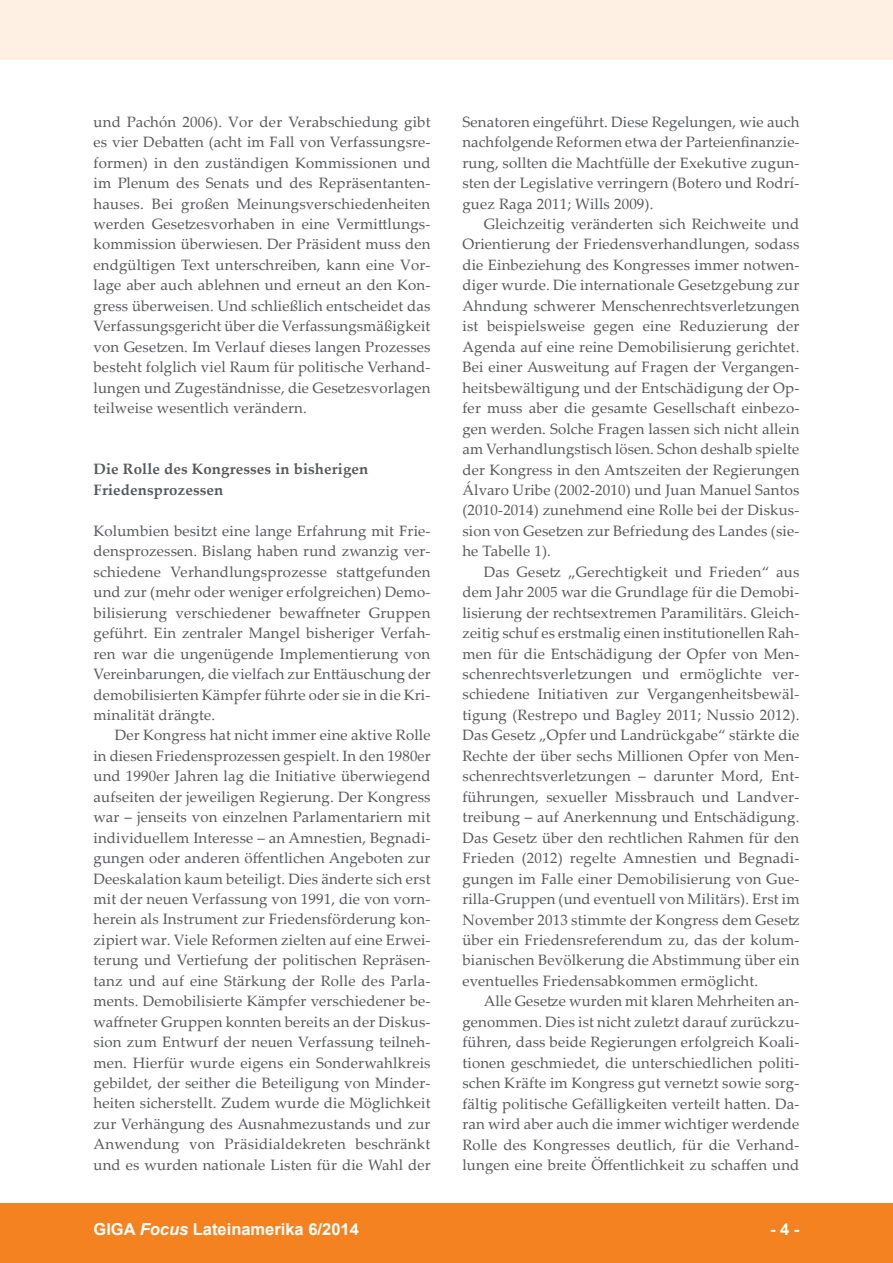
<style>
.page{position:relative;width:893px;height:1263px;background:#fff}
.page>*{position:absolute;margin:0;border:0;box-sizing:border-box;transform-origin:0 0}
.t1{font:700 16.5px "Arial";color:#fff}
.t2{font:15px/20.4px "Palatino Linotype";letter-spacing:.01em;color:#57585a;text-align:justify}
.t3{font:700 15px/20.4px "Palatino Linotype";letter-spacing:.01em;color:#57585a}
.s1{font-style:italic}
</style>
<div class="page">
<div style="left:0;top:1203px;width:893px;height:60px;background:#f58220"></div>
<div style="left:0;top:0;width:893px;height:60px;background:#fef0e2"></div>
<p class="t2" style="left:94px;top:111px;width:339px">und Pachón 2006). Vor der Verabschiedung gibt es vier Debatten (acht im Fall von Verfassungsre&shy;formen) in den zuständigen Kommissionen und im Plenum des Senats und des Repräsentanten&shy;hauses. Bei großen Meinungsverschiedenheiten werden Gesetzesvorhaben in eine Vermittlungs&shy;kommission überwiesen. Der Präsident muss den endgültigen Text unterschreiben, kann eine Vor&shy;lage aber auch ablehnen und erneut an den Kon&shy;gress überweisen. Und schließlich entscheidet das Verfassungsgericht über die Verfassungsmäßigkeit von Gesetzen. Im Verlauf dieses langen Prozesses besteht folglich viel Raum für politische Verhand&shy;lungen und Zugeständnisse, die Gesetzesvorlagen teilweise wesentlich verändern.</p>
<p class="t3" style="left:94px;top:459px;width:276px">Die Rolle des Kongresses in bisherigen<br>Friedensprozessen</p>
<p class="t2" style="left:94px;top:520px;width:339px">Kolumbien besitzt eine lange Erfahrung mit Frie&shy;densprozessen. Bislang haben rund zwanzig ver&shy;schiedene Verhandlungsprozesse stattgefunden und zur (mehr oder weniger erfolgreichen) Demo&shy;bilisierung verschiedener bewaffneter Gruppen geführt. Ein zentraler Mangel bisheriger Verfah&shy;ren war die ungenügende Implementierung von Vereinbarungen, die vielfach zur Enttäuschung der demobilisierten Kämpfer führte oder sie in die Kri&shy;minalität drängte.</p>
<p class="t2" style="left:94px;top:724px;width:339px;text-indent:21px">Der Kongress hat nicht immer eine aktive Rolle in diesen Friedensprozessen gespielt. In den 1980er und 1990er Jahren lag die Initiative überwiegend aufseiten der jeweiligen Regierung. Der Kongress war – jenseits von einzelnen Parlamentariern mit individuellem Interesse – an Amnestien, Begnadi&shy;gungen oder anderen öffentlichen Angeboten zur Deeskalation kaum beteiligt. Dies änderte sich erst mit der neuen Verfassung von 1991, die von vorn&shy;herein als Instrument zur Friedensförderung kon&shy;zipiert war. Viele Reformen zielten auf eine Erwei&shy;terung und Vertiefung der politischen Repräsen&shy;tanz und auf eine Stärkung der Rolle des Parla&shy;ments. Demobilisierte Kämpfer verschiedener be&shy;waffneter Gruppen konnten bereits an der Diskus&shy;sion zum Entwurf der neuen Verfassung teilneh&shy;men. Hierfür wurde eigens ein Sonderwahlkreis gebildet, der seither die Beteiligung von Minder&shy;heiten sicherstellt. Zudem wurde die Möglichkeit zur Verhängung des Ausnahmezustands und zur Anwendung von Präsidialdekreten beschränkt und es wurden nationale Listen für die Wahl der</p>
<p class="t2" style="left:462px;top:111px;width:339px">Senatoren eingeführt. Diese Regelungen, wie auch nachfolgende Reformen etwa der Parteienfinanzie&shy;rung, sollten die Machtfülle der Exekutive zugun&shy;sten der Legislative verringern (Botero und Rodrí&shy;guez Raga 2011; Wills 2009).</p>
<p class="t2" style="left:462px;top:213px;width:339px;text-indent:21px">Gleichzeitig veränderten sich Reichweite und Orientierung der Friedensverhandlungen, sodass die Einbeziehung des Kongresses immer notwen&shy;diger wurde. Die internationale Gesetzgebung zur Ahndung schwerer Menschenrechtsverletzungen ist beispielsweise gegen eine Reduzierung der Agenda auf eine reine Demobilisierung gerichtet.<br>Bei einer Ausweitung auf Fragen der Vergangen&shy;heitsbewältigung und der Entschädigung der Op&shy;fer muss aber die gesamte Gesellschaft einbezo&shy;gen werden. Solche Fragen lassen sich nicht allein am Verhandlungstisch lösen. Schon deshalb spielte der Kongress in den Amtszeiten der Regierungen Álvaro Uribe (2002-2010) und Juan Manuel Santos (2010-2014) zunehmend eine Rolle bei der Diskus&shy;sion von Gesetzen zur Befriedung des Landes (sie&shy;he Tabelle 1).</p>
<p class="t2" style="left:462px;top:561px;width:339px;text-indent:21px">Das Gesetz „Gerechtigkeit und Frieden“ aus dem Jahr 2005 war die Grundlage für die Demobi&shy;lisierung der rechtsextremen Paramilitärs. Gleich&shy;zeitig schuf es erstmalig einen institutionellen Rah&shy;men für die Entschädigung der Opfer von Men&shy;schenrechtsverletzungen und ermöglichte ver&shy;schiedene Initiativen zur Vergangenheitsbewäl&shy;tigung (Restrepo und Bagley 2011; Nussio 2012).<br>Das Gesetz „Opfer und Landrückgabe“ stärkte die Rechte der über sechs Millionen Opfer von Men&shy;schenrechtsverletzungen – darunter Mord, Ent&shy;führungen, sexueller Missbrauch und Landver&shy;treibung – auf Anerkennung und Entschädigung.<br>Das Gesetz über den rechtlichen Rahmen für den Frieden (2012) regelte Amnestien und Begnadi&shy;gungen im Falle einer Demobilisierung von Gue&shy;rilla-Gruppen (und eventuell von Militärs). Erst im November 2013 stimmte der Kongress dem Gesetz über ein Friedensreferendum zu, das der kolum&shy;bianischen Bevölkerung die Abstimmung über ein eventuelles Friedensabkommen ermöglicht.</p>
<p class="t2" style="left:462px;top:990px;width:339px;text-indent:21px">Alle Gesetze wurden mit klaren Mehrheiten an&shy;genommen. Dies ist nicht zuletzt darauf zurückzu&shy;führen, dass beide Regierungen erfolgreich Koali&shy;tionen geschmiedet, die unterschiedlichen politi&shy;schen Kräfte im Kongress gut vernetzt sowie sorg&shy;fältig politische Gefälligkeiten verteilt hatten. Da&shy;ran wird aber auch die immer wichtiger werdende Rolle des Kongresses deutlich, für die Verhand&shy;lungen eine breite Öffentlichkeit zu schaffen und</p>
<p class="t1" style="left:94px;top:1218px;width:267px">GIGA <span class="s1">Focus</span> Lateinamerika 6/2014</p>
<p class="t1" style="left:770px;top:1218px;width:31px">- 4 -</p>
</div>
